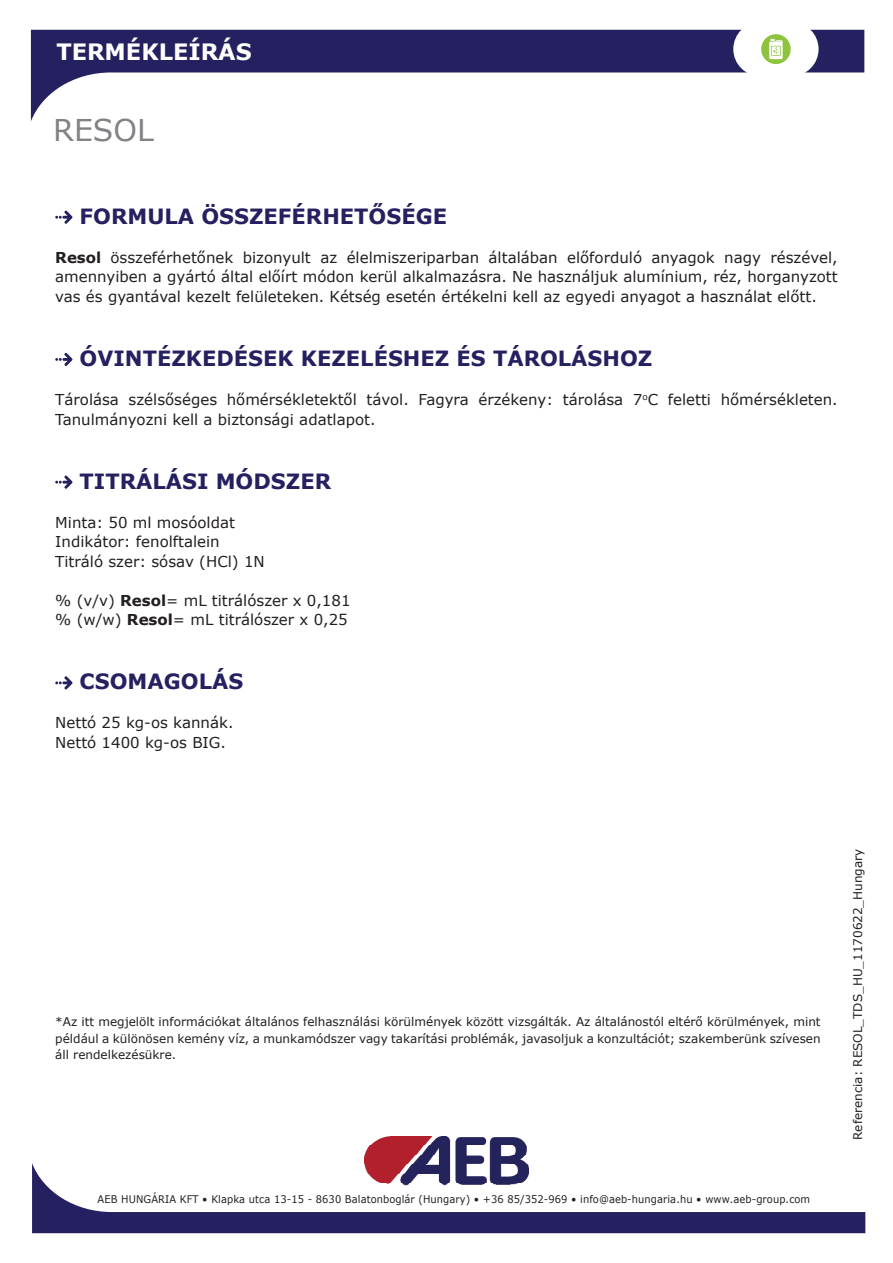
<style>
.page{position:relative;width:893px;height:1263px;background:#fff}
.page>*{position:absolute;margin:0;border:0;box-sizing:border-box;transform-origin:0 0}
.t1{font:30px "Verdana";color:#808285}
.t2{font:700 22.5px "Verdana";color:#fff}
.t3{font:700 21px "Verdana";color:#252161}
.t4{font:15px/19.5px "Verdana";color:#231f20}
.t5{font:12px/16.5px "Verdana";color:#231f20;text-align:justify}
.t6{font:10.5px "Verdana";letter-spacing:.01em;color:#231f20;scale:.94 1}
.s1{font-weight:700}
</style>
<div class="page">
<svg style="left:31px;top:30px;width:833px;height:91px"></svg>
<svg style="left:32px;top:1163px;width:833px;height:70px"></svg>
<img style="left:364px;top:1136px;width:165px;height:49px">
<div style="left:733px;top:22px;width:86px;height:54px;background:#fff;border-radius:27px"></div>
<div style="left:761px;top:34px;width:30px;height:30px;background:#8ec33e;border-radius:50%"></div>
<svg style="left:769px;top:39px;width:14px;height:20px"></svg>
<svg style="left:55px;top:211px;width:17px;height:13px"></svg>
<svg style="left:55px;top:353px;width:17px;height:13px"></svg>
<svg style="left:55px;top:476px;width:17px;height:13px"></svg>
<svg style="left:55px;top:676px;width:17px;height:13px"></svg>
<h2 class="t2" style="left:56px;top:36px;width:197px">TERMÉKLEÍRÁS</h2>
<h1 class="t1" style="left:53px;top:110px;width:102px">RESOL</h1>
<h3 class="t3" style="left:80px;top:201px;width:369px">FORMULA ÖSSZEFÉRHETŐSÉGE</h3>
<p class="t4" style="left:55px;top:247px;width:784px;text-align:justify"><span class="s1">Resol</span> összeférhetőnek bizonyult az élelmiszeriparban általában előforduló anyagok nagy részével, amennyiben a gyártó által előírt módon kerül alkalmazásra. Ne használjuk alumínium, réz, horganyzott vas és gyantával kezelt felületeken. Kétség esetén értékelni kell az egyedi anyagot a használat előtt.</p>
<h3 class="t3" style="left:80px;top:343px;width:574px">ÓVINTÉZKEDÉSEK KEZELÉSHEZ ÉS TÁROLÁSHOZ</h3>
<p class="t4" style="left:55px;top:390px;width:784px">Tárolása szélsőséges hőmérsékletektől távol. Fagyra érzékeny: tárolása 7<sup>o</sup>C feletti hőmérsékleten.<br>Tanulmányozni kell a biztonsági adatlapot.</p>
<h3 class="t3" style="left:80px;top:466px;width:253px">TITRÁLÁSI MÓDSZER</h3>
<p class="t4" style="left:55px;top:512px;width:211px">Minta: 50 ml mosóoldat<br>Indikátor: fenolftalein<br>Titráló szer: sósav (HCl) 1N</p>
<p class="t4" style="left:55px;top:590px;width:297px">% (v/v) <span class="s1">Resol</span>= mL titrálószer x 0,181 % (w/w) <span class="s1">Resol</span>= mL titrálószer x 0,25</p>
<h3 class="t3" style="left:80px;top:667px;width:165px">CSOMAGOLÁS</h3>
<p class="t4" style="left:55px;top:713px;width:180px">Nettó 25 kg-os kannák.<br>Nettó 1400 kg-os BIG.</p>
<p class="t5" style="left:55px;top:1013px;width:767px">*Az itt megjelölt információkat általános felhasználási körülmények között vizsgálták. Az általánostól eltérő körülmények, mint például a különösen kemény víz, a munkamódszer vagy takarítási problémák, javasoljuk a konzultációt; szakemberünk szívesen áll rendelkezésükre.</p>
<p class="t6" style="left:98px;top:1192px;width:760px">AEB HUNGÁRIA KFT • Klapka utca 13-15 - 8630 Balatonboglár (Hungary) • +36 85/352-969 • info@aeb-hungaria.hu • www.aeb-group.com</p>
<p class="t5" style="left:849px;top:1140px;width:292px;rotate:-90deg">Referencia: RESOL_TDS_HU_1170622_Hungary</p>
</div>
